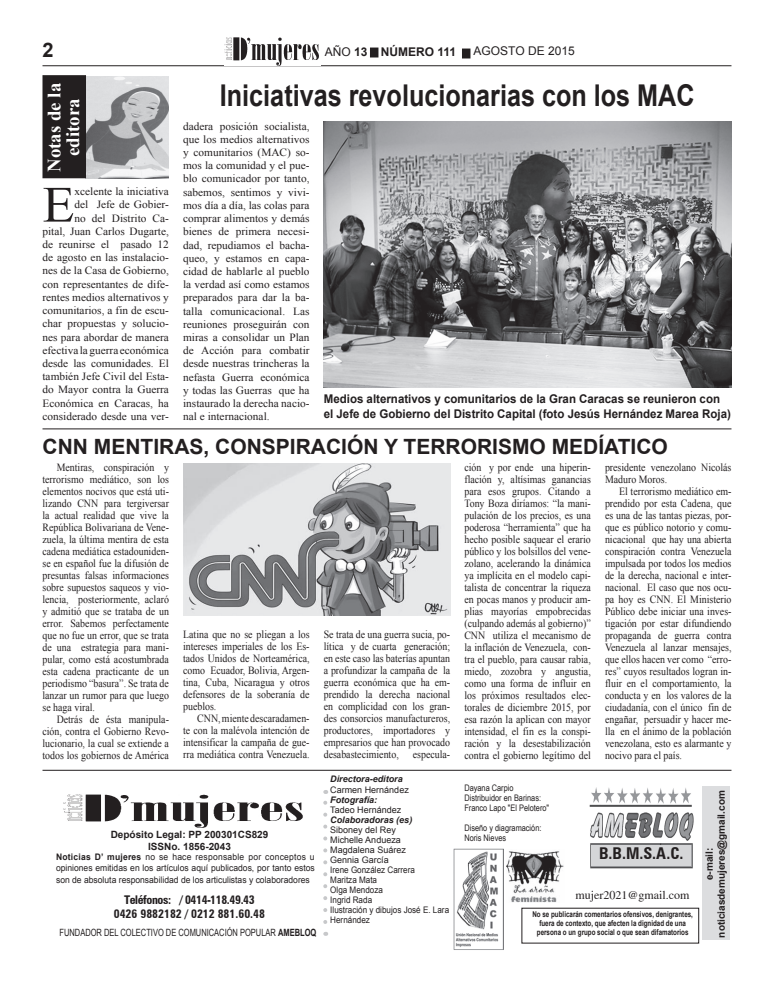
<style>
.page{position:relative;width:774px;height:993px;background:#fff}
.page>*{position:absolute;margin:0;border:0;box-sizing:border-box;transform-origin:0 0}
.t1{font:50.9px "Times New Roman";color:#231f20}
.t2{font:700 30px "Arial";color:#231f20;scale:.84 1}
.t3{font:700 21px "Arial";color:#231f20}
.t4{font:700 20px "Arial";color:#231f20}
.t5{font:700 18.8px/18.8px "Times New Roman";color:#fff;text-align:center}
.t6{font:700 condensed 18px "Zurich BT";color:#231f20;scale:.31 1}
.t7{font:700 condensed 16.2px "Zurich BT";color:#231f20}
.t8{font:700 12px/14.4px "Arial";color:#231f20;scale:.96 1}
.t9{font:700 condensed 12px/14.4px "Zurich BT";color:#231f20;text-align:center}
.t10{font:12px "Times";color:#231f20}
.t11{font:700 12px "Arial";color:#231f20}
.t12{font:12px "Arial";color:#231f20}
.t13{font:11px/12px "Times New Roman";color:#231f20;text-align:justify;scale:.9 1}
.t14{font:11px/13.2px "Times New Roman";color:#231f20;text-align:right}
.t15{font:700 10px/12px "Arial";color:#231f20;text-align:center}
.t16{font:10px "Arial";color:#231f20;scale:.75 1}
.t17{font:9px/10px "Arial";color:#231f20}
.t18{font:9px/11px "Arial";color:#231f20;scale:.95 1}
.t19{font:9px/10px "Arial Narrow";color:#231f20}
.t20{font:italic 700 9px "Arial";color:#231f20}
.t21{font:700 8px/9px "Arial";color:#231f20;text-align:center;scale:.78 1}
.s1{font-weight:400}
.s2{font-weight:700}
</style>
<div class="page">
<div style="left:370px;top:48px;width:8px;height:9px;background:#231f20"></div>
<div style="left:462px;top:49px;width:8px;height:9px;background:#231f20"></div>
<div style="left:462px;top:48px;width:8px;height:10px;border:1px solid #231f20"></div>
<hr style="left:42px;top:65px;width:689px;height:1px;background:#231f20">
<img style="left:224px;top:37px;width:95px;height:28px">
<img style="left:85px;top:76px;width:84px;height:103px">
<div style="left:43px;top:76px;width:43px;height:102px;background:#231f20"></div>
<div style="left:42px;top:75px;width:44px;height:103px;border:1px solid #231f20"></div>
<div style="left:702px;top:786px;width:27px;height:153px;background:#dcdddf"></div>
<img style="left:63px;top:794px;width:240px;height:33px">
<svg style="left:323px;top:790px;width:4px;height:131px"></svg>
<img style="left:589px;top:787px;width:105px;height:81px">
<div style="left:592px;top:844px;width:99px;height:21px;background:#d5d6d8"></div>
<hr style="left:42px;top:769px;width:689px;height:1px;background:#231f20">
<img style="left:506px;top:851px;width:58px;height:50px">
<img style="left:324px;top:122px;width:407px;height:265px">
<hr style="left:42px;top:428px;width:689px;height:1px;background:#231f20">
<img style="left:183px;top:463px;width:267px;height:152px">
<img style="left:453px;top:848px;width:50px;height:102px">
<h3 class="t4" style="left:42px;top:37px;width:13px">2</h3>
<h3 class="t5" style="left:44px;top:172px;width:91px;rotate:-90deg">Notas de la editora</h3>
<p class="t14" style="left:42px;top:185px;width:128px">xcelente la iniciativa<br>del Jefe de Gobier-<br>no del Distrito Ca-<br>pital, Juan Carlos Dugarte, de reunirse el pasado 12 de agosto en las instalacio&shy;nes de la Casa de Gobierno, con representantes de dife&shy;rentes medios alternativos y comunitarios, a fin de escu&shy;char propuestas y solucio&shy;nes para abordar de manera efectiva la guerra económica desde las comunidades. El también Jefe Civil del Esta&shy;do Mayor contra la Guerra<br>Económica en Caracas, ha considerado desde una ver-</p>
<h1 class="t1" style="left:42px;top:170px;width:34px">E</h1>
<p class="t11" style="left:325px;top:43px;width:84px"><span class="s1">Año</span> 13 Número</p>
<p class="t11" style="left:437px;top:43px;width:20px">111</p>
<p class="t12" style="left:474px;top:43px;width:27px">agosto</p>
<p class="t12" style="left:528px;top:43px;width:48px">de 2015</p>
<h2 class="t2" style="left:220px;top:75px;width:567px">Iniciativas revolucionarias con los MAC</h2>
<p class="t14" style="left:183px;top:119px;width:128px;text-align:justify">dadera posición socialista, que los medios alternativos y comunitarios (MAC) so&shy;mos la comunidad y el pue&shy;blo comunicador por tanto, sabemos, sentimos y vivi&shy;mos día a día, las colas para comprar alimentos y demás bienes de primera necesi&shy;dad, repudiamos el bacha&shy;queo, y estamos en capa&shy;cidad de hablarle al pueblo la verdad así como estamos preparados para dar la ba&shy;talla comunicacional. Las reuniones proseguirán con miras a consolidar un Plan de Acción para combatir desde nuestras trincheras la nefasta Guerra económica y todas las Guerras que ha instaurado la derecha nacio&shy;nal e internacional.</p>
<p class="t8" style="left:324px;top:392px;width:426px">Medios alternativos y comunitarios de la Gran Caracas se reunieron con el Jefe de Gobierno del Distrito Capital (foto Jesús Hernández Marea Roja)</p>
<h3 class="t3" style="left:42px;top:432px;width:627px">CNN MENTIRAS, CONSPIRACIÓN Y TERRORISMO MEDÍATICO</h3>
<p class="t13" style="left:42px;top:461px;width:142px;text-indent:14px">Mentiras, conspiración y terrorismo mediático, son los elementos nocivos que está uti&shy;lizando CNN para tergiversar la actual realidad que vive la República Bolivariana de Vene&shy;zuela, la última mentira de esta cadena mediática estadouniden&shy;se en español fue la difusión de presuntas falsas informaciones sobre supuestos saqueos y vio&shy;lencia, posteriormente, aclaró y admitió que se trataba de un error. Sabemos perfectamente que no fue un error, que se trata de una estrategia para mani&shy;pular, como está acostumbrada esta cadena practicante de un periodismo “basura”. Se trata de lanzar un rumor para que luego se haga viral.</p>
<p class="t13" style="left:42px;top:713px;width:142px;text-indent:14px">Detrás de ésta manipula&shy;ción, contra el Gobierno Revo&shy;lucionario, la cual se extiende a todos los gobiernos de América</p>
<p class="t13" style="left:183px;top:627px;width:142px">Latina que no se pliegan a los intereses imperiales de los Es&shy;tados Unidos de Norteamérica, como Ecuador, Bolivia, Argen&shy;tina, Cuba, Nicaragua y otros defensores de la soberanía de pueblos.</p>
<p class="t13" style="left:183px;top:711px;width:142px;text-indent:14px">CNN, miente descaradamen&shy;te con la malévola intención de intensificar la campaña de gue&shy;rra mediática contra Venezuela.</p>
<p class="t13" style="left:324px;top:627px;width:142px">Se trata de una guerra sucia, po&shy;lítica y de cuarta generación; en este caso las baterías apuntan a profundizar la campaña de la guerra económica que ha em&shy;prendido la derecha nacional en complicidad con los gran&shy;des consorcios manufactureros, productores, importadores y empresarios que han provocado desabastecimiento,</p>
<p class="t13" style="left:413px;top:747px;width:43px">especula-</p>
<p class="t13" style="left:464px;top:461px;width:142px">ción y por ende una hiperin&shy;flación y, altísimas ganancias para esos grupos. Citando a Tony Boza diríamos: “la mani&shy;pulación de los precios, es una poderosa “herramienta” que ha hecho posible saquear el erario público y los bolsillos del vene&shy;zolano, acelerando la dinámica ya implícita en el modelo capi&shy;talista de concentrar la riqueza en pocas manos y producir am&shy;plias mayorías empobrecidas (culpando además al gobierno)” CNN utiliza el mecanismo de la inflación de Venezuela, con&shy;tra el pueblo, para causar rabia, miedo, zozobra y angustia, como una forma de influir en los próximos resultados elec&shy;torales de diciembre 2015, por esa razón la aplican con mayor intensidad, el fin es la conspi&shy;ración y la desestabilización contra el gobierno legítimo del</p>
<p class="t13" style="left:605px;top:461px;width:142px">presidente venezolano Nicolás<br>Maduro Moros.</p>
<p class="t13" style="left:605px;top:485px;width:142px;text-indent:14px">El terrorismo mediático em&shy;prendido por esta Cadena, que es una de las tantas piezas, por&shy;que es público notorio y comu&shy;nicacional que hay una abierta conspiración contra Venezuela impulsada por todos los medios de la derecha, nacional e inter&shy;nacional. El caso que nos ocu&shy;pa hoy es CNN. El Ministerio Público debe iniciar una inves&shy;tigación por estar difundiendo propaganda de guerra contra Venezuela al lanzar mensajes, que ellos hacen ver como “erro&shy;res” cuyos resultados logran in&shy;fluir en el comportamiento, la conducta y en los valores de la ciudadanía, con el único fin de engañar, persuadir y hacer me&shy;lla en el ánimo de la población venezolana, esto es alarmante y nocivo para el país.</p>
<p class="t20" style="left:330px;top:773px;width:74px">Directora-editora</p>
<p class="t17" style="left:330px;top:784px;width:80px">Carmen Hernández</p>
<p class="t20" style="left:330px;top:793px;width:48px">Fotografía:</p>
<p class="t17" style="left:330px;top:804px;width:73px">Tadeo Hernández</p>
<p class="t20" style="left:330px;top:813px;width:84px">Colaboradoras (es)</p>
<p class="t17" style="left:330px;top:824px;width:120px">Siboney del Rey<br>Michelle Andueza<br>Magdalena Suárez<br>Gennia García<br>Irene González Carrera<br>Maritza Mata<br>Olga Mendoza<br>Ingrid Rada<br>Ilustración y dibujos José E. Lara<br>Hernández</p>
<p class="t19" style="left:464px;top:782px;width:86px">Dayana Carpio<br>Distribuidor en Barinas:<br>Franco Lapo "El Pelotero"</p>
<p class="t19" style="left:464px;top:822px;width:79px">Diseño y diagramación:<br>Noris Nieves</p>
<p class="t15" style="left:111px;top:828px;width:159px">Depósito Legal: PP 200301CS829<br>ISS No. 1856-2043</p>
<h3 class="t6" style="left:593px;top:843px;width:311px">COLECTIVO DE COMUNICACIÓN POPULAR</h3>
<h3 class="t7" style="left:599px;top:843px;width:86px">B.B.M.S.A.C.</h3>
<p class="t18" style="left:56px;top:850px;width:274px"><span class="s2">Noticias D’ mujeres</span> no se hace responsable por conceptos u opiniones emitidas en los artículos aquí publicados, por tanto estos</p>
<p class="t18" style="left:56px;top:873px;width:269px">son de absoluta responsabilidad de los articulistas y colaboradores</p>
<p class="t9" style="left:114px;top:892px;width:153px">Teléfonos: / 0414-118.49.43<br>0426 9882182 / 0212 881.60.48</p>
<p class="t10" style="left:575px;top:887px;width:116px">mujer2021@gmail.com</p>
<p class="t21" style="left:532px;top:909px;width:207px">No se publicarán comentarios ofensivos, denigrantes, fuera de contexto, que afecten la dignidad de una</p>
<p class="t16" style="left:60px;top:925px;width:344px">FUNDADOR DEL COLECTIVO DE COMUNICACIÓN POPULAR <span class="s2">AMEBLOQ</span></p>
<p class="t21" style="left:537px;top:927px;width:196px">persona o un grupo social o que sean difamatorios</p>
<p class="t15" style="left:704px;top:937px;width:149px;rotate:-90deg">e-mail: noticiasdemujeres@gmail.com</p>
</div>
